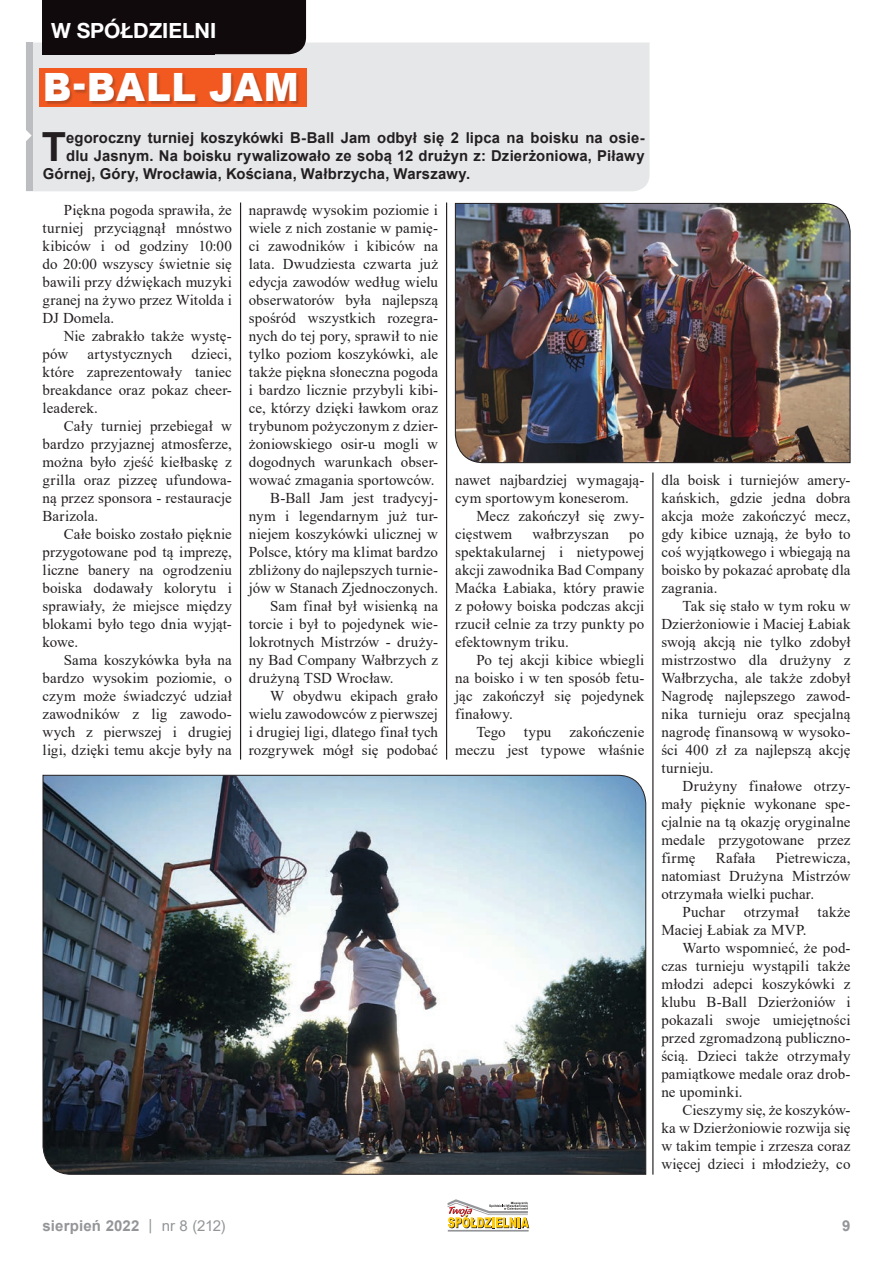
<style>
.page{position:relative;width:893px;height:1263px;background:#fff}
.page>*{position:absolute;margin:0;border:0;box-sizing:border-box;transform-origin:0 0}
.t1{font:700 40.2px "Arial";color:#231f20}
.t2{font:900 39px "Arial";letter-spacing:.015em;color:#fff;scale:.95 1}
.t3{font:700 21px "Helvetica Neue LT Pro";color:#fff}
.t4{font:15px/18px "Times New Roman";letter-spacing:.005em;color:#231f20;text-align:justify}
.t5{font:700 15px "Arial";letter-spacing:.01em;color:#231f20}
.t6{font:700 15px "Arial";letter-spacing:.01em;color:#939598}
.s1{font-weight:400}
</style>
<div class="page">
<hr style="left:448px;top:1230px;width:81px;height:1px;background:#939598">
<svg style="left:447px;top:1199px;width:82px;height:29px"></svg>
<div style="left:33px;top:43px;width:616px;height:148px;background:#e6e7e9"></div>
<div style="left:26px;top:43px;width:7px;height:148px;background:#bcbdc0"></div>
<svg style="left:26px;top:130px;width:6px;height:11px"></svg>
<div style="left:39px;top:68px;width:267px;height:39px;background:#f15921"></div>
<hr style="left:240px;top:203px;width:1px;height:557px;background:#231f20">
<hr style="left:446px;top:203px;width:1px;height:557px;background:#231f20">
<hr style="left:653px;top:473px;width:1px;height:702px;background:#231f20">
<div style="left:46px;top:74px;width:254px;height:32px;background:#231f20;opacity:.25"></div>
<div style="left:43px;top:0;width:263px;height:54px;background:#110a0c"></div>
<img style="left:455px;top:203px;width:396px;height:260px">
<img style="left:42px;top:774px;width:604px;height:401px">
<h3 class="t3" style="left:51px;top:18px;width:167px">W SPÓŁDZIELNI</h3>
<h2 class="t2" style="left:43px;top:59px;width:271px">B-BALL JAM</h2>
<h1 class="t1" style="left:42px;top:119px;width:26px">T</h1>
<p class="t5" style="left:66px;top:127px;width:580px">egoroczny turniej koszykówki B-Ball Jam odbył się 2 lipca na boisku na osie-</p>
<p class="t5" style="left:66px;top:145px;width:580px">dlu Jasnym. Na boisku rywalizowało ze sobą 12 drużyn z: Dzierżoniowa, Piławy</p>
<p class="t5" style="left:43px;top:163px;width:429px">Górnej, Góry, Wrocławia, Kościana, Wałbrzycha, Warszawy.</p>
<p class="t4" style="left:43px;top:201px;width:191px;text-indent:21px">Piękna pogoda sprawiła, że turniej przyciągnął mnóstwo kibiców i od godziny 10:00 do 20:00 wszyscy świetnie się bawili przy dźwiękach muzyki granej na żywo przez Witolda i DJ Domela.</p>
<p class="t4" style="left:43px;top:327px;width:191px;text-indent:21px">Nie zabrakło także wystę&shy;pów</p>
<p class="t4" style="left:43px;top:345px;width:191px;text-indent:149px">dzieci, które zaprezentowały taniec breakdance oraz pokaz cheer&shy;leaderek.</p>
<p class="t4" style="left:43px;top:417px;width:191px;text-indent:21px">Cały turniej przebiegał w bardzo przyjaznej atmosferze, można było zjeść kiełbaskę z grilla oraz pizzeę ufundowa&shy;ną przez sponsora - restauracje Barizola.</p>
<p class="t4" style="left:43px;top:525px;width:191px;text-indent:21px">Całe boisko zostało pięknie przygotowane pod tą imprezę, liczne banery na ogrodzeniu boiska dodawały kolorytu i sprawiały, że miejsce między blokami było tego dnia wyjąt&shy;kowe.</p>
<p class="t4" style="left:43px;top:651px;width:191px;text-indent:21px">Sama koszykówka była na bardzo wysokim poziomie, o czym może świadczyć udział zawodników z lig zawodo&shy;wych z pierwszej i drugiej ligi, dzięki temu akcje były na</p>
<p class="t4" style="left:88px;top:345px;width:86px">artystycznych</p>
<p class="t4" style="left:249px;top:201px;width:191px">naprawdę wysokim poziomie i</p>
<p class="t4" style="left:249px;top:219px;width:191px">wiele z nich zostanie w pamię-</p>
<p class="t4" style="left:249px;top:237px;width:191px">ci zawodników i kibiców na</p>
<p class="t4" style="left:249px;top:255px;width:191px">lata. Dwudziesta czwarta już</p>
<p class="t4" style="left:249px;top:273px;width:191px">edycja zawodów według wielu</p>
<p class="t4" style="left:249px;top:291px;width:191px">obserwatorów była najlepszą</p>
<p class="t4" style="left:249px;top:309px;width:191px">spośród wszystkich rozegra-</p>
<p class="t4" style="left:249px;top:327px;width:191px">nych do tej pory, sprawił to nie</p>
<p class="t4" style="left:249px;top:345px;width:191px">tylko poziom koszykówki, ale</p>
<p class="t4" style="left:249px;top:363px;width:191px">także piękna słoneczna pogoda</p>
<p class="t4" style="left:249px;top:381px;width:191px">i bardzo licznie przybyli kibi-</p>
<p class="t4" style="left:249px;top:399px;width:191px">ce, którzy dzięki ławkom oraz</p>
<p class="t4" style="left:249px;top:417px;width:191px">trybunom pożyczonym z dzier-</p>
<p class="t4" style="left:249px;top:435px;width:191px">żoniowskiego osir-u mogli w</p>
<p class="t4" style="left:249px;top:453px;width:191px">dogodnych warunkach obser-</p>
<p class="t4" style="left:249px;top:471px;width:187px">wować zmagania sportowców.</p>
<p class="t4" style="left:270px;top:489px;width:169px">B-Ball Jam jest tradycyj-</p>
<p class="t4" style="left:249px;top:507px;width:191px">nym i legendarnym już tur-</p>
<p class="t4" style="left:249px;top:525px;width:191px">niejem koszykówki ulicznej w</p>
<p class="t4" style="left:249px;top:543px;width:191px">Polsce, który ma klimat bardzo</p>
<p class="t4" style="left:249px;top:561px;width:191px">zbliżony do najlepszych turnie-</p>
<p class="t4" style="left:249px;top:579px;width:191px">jów w Stanach Zjednoczonych.</p>
<p class="t4" style="left:270px;top:597px;width:169px">Sam finał był wisienką na</p>
<p class="t4" style="left:249px;top:615px;width:191px">torcie i był to pojedynek wie-</p>
<p class="t4" style="left:249px;top:633px;width:191px">lokrotnych Mistrzów - druży-</p>
<p class="t4" style="left:249px;top:651px;width:191px">ny Bad Company Wałbrzych z</p>
<p class="t4" style="left:249px;top:669px;width:146px">drużyną TSD Wrocław.</p>
<p class="t4" style="left:270px;top:687px;width:169px">W obydwu ekipach grało</p>
<p class="t4" style="left:249px;top:705px;width:191px">wielu zawodowców z pierwszej</p>
<p class="t4" style="left:249px;top:723px;width:191px">i drugiej ligi, dlatego finał tych</p>
<p class="t4" style="left:249px;top:741px;width:191px">rozgrywek mógł się podobać</p>
<p class="t4" style="left:455px;top:471px;width:191px">nawet najbardziej wymagają&shy;cym sportowym koneserom.</p>
<p class="t4" style="left:455px;top:507px;width:191px;text-indent:21px">Mecz zakończył się zwy&shy;cięstwem</p>
<p class="t4" style="left:532px;top:525px;width:78px">wałbrzyszan</p>
<p class="t4" style="left:455px;top:525px;width:191px;text-indent:174px">po spektakularnej i nietypowej akcji zawodnika Bad Company Maćka Łabiaka, który prawie z połowy boiska podczas akcji rzucił celnie za trzy punkty po efektownym triku.</p>
<p class="t4" style="left:455px;top:651px;width:191px;text-indent:21px">Po tej akcji kibice wbiegli na boisko i w ten sposób fetu&shy;jąc zakończył się pojedynek finałowy.</p>
<p class="t4" style="left:455px;top:723px;width:191px;text-align:right">Tego typu zakończenie meczu jest typowe właśnie</p>
<p class="t4" style="left:661px;top:471px;width:191px">dla boisk i turniejów amery&shy;kańskich, gdzie jedna dobra akcja może zakończyć mecz, gdy kibice uznają, że było to coś wyjątkowego i wbiegają na boisko by pokazać aprobatę dla zagrania.</p>
<p class="t4" style="left:661px;top:597px;width:191px;text-indent:21px">Tak się stało w tym roku w Dzierżoniowie i Maciej Łabiak swoją akcją nie tylko zdobył mistrzostwo dla drużyny z Wałbrzycha, ale także zdobył Nagrodę najlepszego zawod&shy;nika turnieju oraz specjalną nagrodę finansową w wysoko&shy;ści 400 zł za najlepszą akcję turnieju.</p>
<p class="t4" style="left:661px;top:777px;width:191px;text-indent:21px">Drużyny finałowe otrzy&shy;mały pięknie wykonane spe&shy;cjalnie na tą okazję oryginalne medale przygotowane przez firmę</p>
<p class="t4" style="left:661px;top:849px;width:191px;text-indent:114px">Pietrewicza, natomiast Drużyna Mistrzów otrzymała wielki puchar.</p>
<p class="t4" style="left:661px;top:903px;width:191px;text-indent:21px">Puchar otrzymał także<br>Maciej Łabiak za MVP.</p>
<p class="t4" style="left:661px;top:939px;width:191px;text-indent:21px">Warto wspomnieć, że pod&shy;czas turnieju wystąpili także młodzi adepci koszykówki z klubu B-Ball Dzierżoniów i pokazali swoje umiejętności przed zgromadzoną publiczno&shy;ścią. Dzieci także otrzymały pamiątkowe medale oraz drob&shy;ne upominki.</p>
<p class="t4" style="left:661px;top:1101px;width:191px;text-indent:21px">Cieszymy się, że koszyków&shy;ka w Dzierżoniowie rozwija się w takim tempie i zrzesza coraz więcej dzieci i młodzieży, co</p>
<p class="t4" style="left:716px;top:849px;width:41px">Rafała</p>
<p class="t6" style="left:43px;top:1215px;width:185px">sierpień 2022 <span class="s1">| nr 8 (212)</span></p>
<p class="t6" style="left:842px;top:1215px;width:10px">9</p>
</div>
